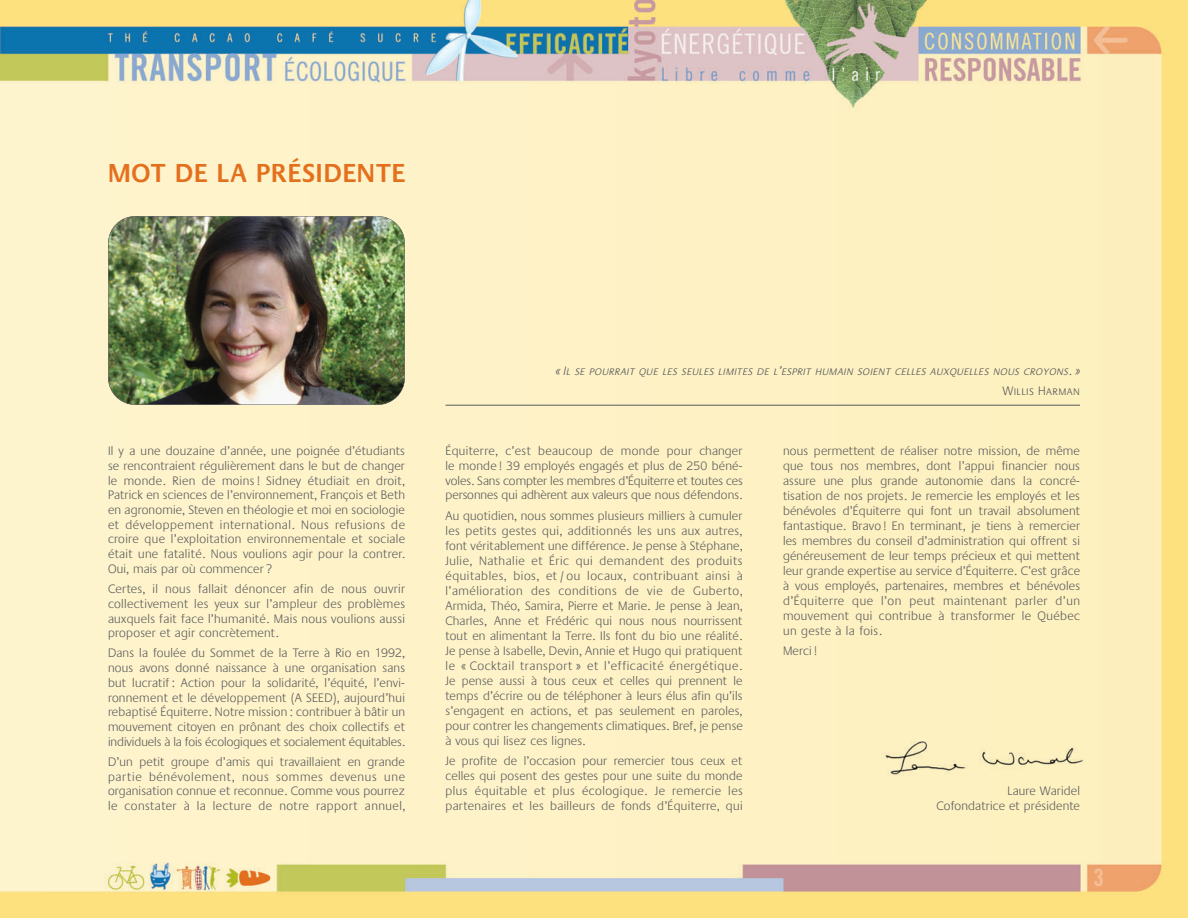
<style>
.page{position:relative;width:1188px;height:918px;background:#fff}
.page>*{position:absolute;margin:0;border:0;box-sizing:border-box;transform-origin:0 0}
.t1{font:600 27px "Praxis";letter-spacing:.035em;color:#e4701e}
.t2{font:24px "Trade Gothic Bold Cond Twenty";color:#f5bf95}
.t3{font:300 12.75px/15px "Praxis";letter-spacing:.015em;color:#57585a;text-align:justify}
.t4{font:italic 300 12.75px "Praxis SC";color:#57585a}
.t5{font:300 12.75px "Praxis SC";letter-spacing:.03em;color:#57585a}
</style>
<div class="page">
<img style="left:0;top:0;width:1188px;height:917px">
<img style="left:108px;top:216px;width:297px;height:189px;border-radius:27px">
<div style="left:108px;top:216px;width:297px;height:189px;border:1px solid #57585a;border-radius:27px"></div>
<hr style="left:446px;top:405px;width:634px;height:1px;background:#57585a">
<h1 class="t1" style="left:108px;top:158px;width:299px">MOT DE LA PRÉSIDENTE</h1>
<p class="t3" style="left:108px;top:444px;width:299px">Il y a une douzaine d’année, une poignée d’étudiants se rencontraient régulièrement dans le but de changer le monde. Rien de moins ! Sidney étudiait en droit, Patrick en sciences de l’environnement, François et Beth en agronomie, Steven en théologie et moi en sociologie et développement international. Nous refusions de croire que l’exploitation environnementale et sociale était une fatalité. Nous voulions agir pour la contrer.<br>Oui, mais par où commencer ?</p>
<p class="t3" style="left:108px;top:582px;width:299px">Certes, il nous fallait dénoncer afin de nous ouvrir collectivement les yeux sur l’ampleur des problèmes auxquels fait face l’humanité. Mais nous voulions aussi proposer et agir concrètement.</p>
<p class="t3" style="left:108px;top:646px;width:299px">Dans la foulée du Sommet de la Terre à Rio en 1992, nous avons donné naissance à une organisation sans but lucratif : Action pour la solidarité, l’équité, l’envi&shy;ronnement et le développement (A SEED), aujourd’hui rebaptisé Équiterre. Notre mission : contribuer à bâtir un mouvement citoyen en prônant des choix collectifs et individuels à la fois écologiques et socialement équitables.</p>
<p class="t3" style="left:108px;top:755px;width:299px">D’un petit groupe d’amis qui travaillaient en grande partie bénévolement, nous sommes devenus une organisation connue et reconnue. Comme vous pourrez le constater à la lecture de notre rapport annuel,</p>
<p class="t4" style="left:555px;top:364px;width:530px">« Il se pourrait que les seules limites de l’esprit humain soient celles auxquelles nous croyons. »</p>
<p class="t5" style="left:1003px;top:384px;width:79px">Willis Harman</p>
<p class="t3" style="left:446px;top:444px;width:299px">Équiterre, c’est beaucoup de monde pour changer le monde ! 39 employés engagés et plus de 250 béné&shy;voles. Sans compter les membres d’Équiterre et toutes ces personnes qui adhèrent aux valeurs que nous défendons.</p>
<p class="t3" style="left:446px;top:508px;width:299px">Au quotidien, nous sommes plusieurs milliers à cumuler les petits gestes qui, additionnés les uns aux autres, font véritablement une différence. Je pense à Stéphane, Julie, Nathalie et Éric qui demandent des produits équitables, bios, et / ou locaux, contribuant ainsi à l’amélioration des conditions de vie de Guberto, Armida, Théo, Samira, Pierre et Marie. Je pense à Jean, Charles, Anne et Frédéric qui nous nous nourrissent tout en alimentant la Terre. Ils font du bio une réalité.<br>Je pense à Isabelle, Devin, Annie et Hugo qui pratiquent le « Cocktail transport » et l’efficacité énergétique.<br>Je pense aussi à tous ceux et celles qui prennent le temps d’écrire ou de téléphoner à leurs élus afin qu’ils s’engagent en actions, et pas seulement en paroles, pour contrer les changements climatiques. Bref, je pense à vous qui lisez ces lignes.</p>
<p class="t3" style="left:446px;top:754px;width:299px">Je profite de l’occasion pour remercier tous ceux et celles qui posent des gestes pour une suite du monde plus équitable et plus écologique. Je remercie les partenaires et les bailleurs de fonds d’Équiterre, qui</p>
<p class="t3" style="left:783px;top:444px;width:299px">nous permettent de réaliser notre mission, de même que tous nos membres, dont l’appui financier nous assure une plus grande autonomie dans la concré&shy;tisation de nos projets. Je remercie les employés et les bénévoles d’Équiterre qui font un travail absolument fantastique. Bravo ! En terminant, je tiens à remercier les membres du conseil d’administration qui offrent si généreusement de leur temps précieux et qui mettent leur grande expertise au service d’Équiterre. C’est grâce à vous employés, partenaires, membres et bénévoles d’Équiterre que l’on peut maintenant parler d’un mouvement qui contribue à transformer le Québec un geste à la fois.</p>
<p class="t3" style="left:783px;top:644px;width:35px">Merci !</p>
<p class="t3" style="left:937px;top:784px;width:145px;text-align:right">Laure Waridel<br>Cofondatrice et présidente</p>
<h2 class="t2" style="left:1094px;top:869px;width:12px">3</h2>
</div>
